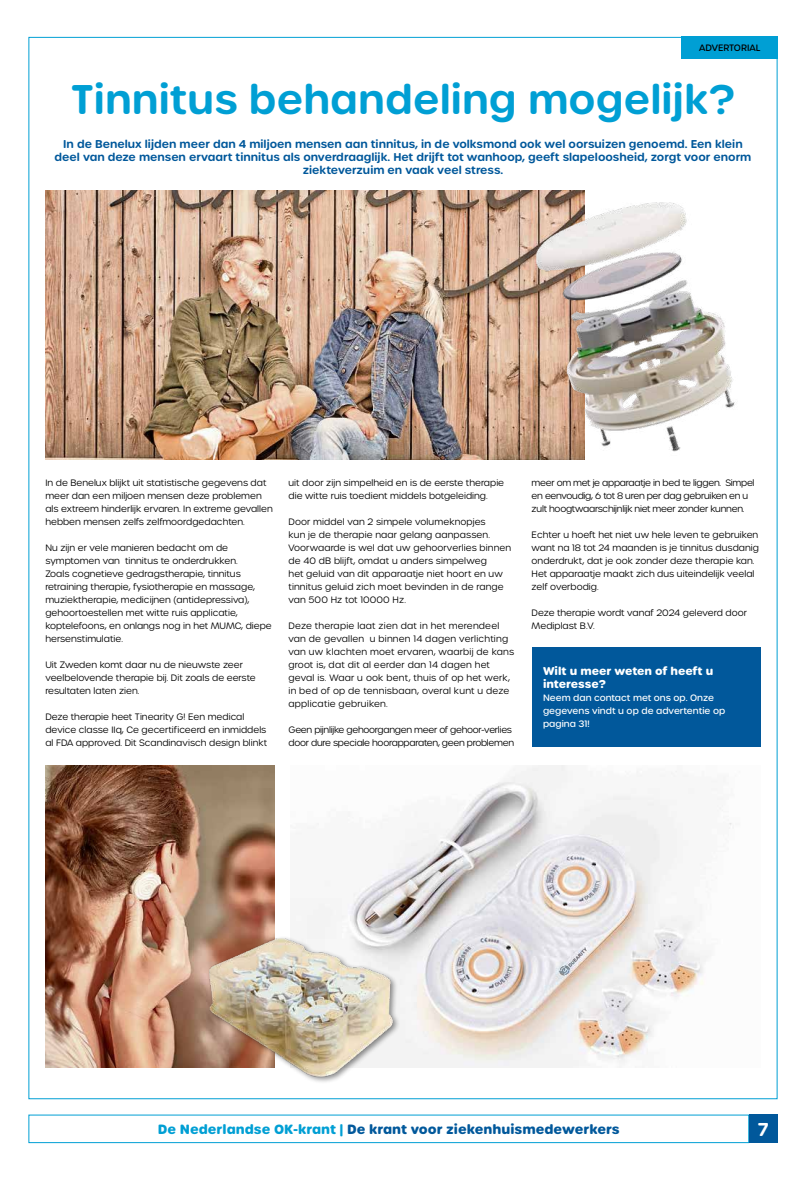
<style>
.page{position:relative;width:806px;height:1180px;background:#fff}
.page>*{position:absolute;margin:0;border:0;box-sizing:border-box;transform-origin:0 0}
.t1{font:600 40px "Urbane Rounded";color:#009fd4}
.t2{font:600 18px "Urbane Rounded";color:#fff}
.t3{font:700 13px "Urbane Rounded";color:#01589b}
.t4{font:600 11px/13px "Urbane Rounded";color:#01589b;text-align:center}
.t5{font:700 11px/13px "Urbane Rounded";color:#fff}
.t6{font:300 9px/13px "Urbane Rounded";color:#000}
.t7{font:300 9px/13px "Urbane Rounded";letter-spacing:.02em;color:#000}
.t8{font:300 9px/13px "Urbane Rounded";letter-spacing:-.03em;color:#000}
.t9{font:500 9px/13px "Urbane Rounded";color:#fff}
.t10{font:500 9px "Urbane Rounded";color:#000}
.s1{color:#009fd4}
</style>
<div class="page">
<div style="left:531px;top:647px;width:229px;height:99px;background:#01589b"></div>
<div style="left:680px;top:37px;width:97px;height:22px;background:#009fd4"></div>
<img style="left:45px;top:190px;width:358px;height:270px">
<img style="left:403px;top:179px;width:375px;height:288px">
<img style="left:313px;top:765px;width:419px;height:302px">
<img style="left:45px;top:765px;width:229px;height:302px">
<img style="left:176px;top:876px;width:252px;height:224px">
<div style="left:748px;top:1114px;width:29px;height:28px;background:#01589b"></div>
<p class="t10" style="left:698px;top:42px;width:63px">ADVERTORIAL</p>
<h1 class="t1" style="left:71px;top:72px;width:664px">Tinnitus behandeling mogelijk?</h1>
<p class="t4" style="left:54px;top:137px;width:698px">In de Benelux lijden meer dan 4 miljoen mensen aan tinnitus, in de volksmond ook wel oorsuizen genoemd. Een klein deel van deze mensen ervaart tinnitus als onverdraaglijk. Het drijft tot wanhoop, geeft slapeloosheid, zorgt voor enorm ziekteverzuim en vaak veel stress.</p>
<p class="t6" style="left:45px;top:476px;width:229px">In de Benelux blijkt uit statistische gegevens dat meer dan een miljoen mensen deze problemen als extreem hinderlijk ervaren. In extreme gevallen hebben mensen zelfs zelfmoordgedachten.</p>
<p class="t6" style="left:45px;top:541px;width:228px">Nu zijn er vele manieren bedacht om de symptomen van tinnitus te onderdrukken.<br>Zoals cognetieve gedragstherapie, tinnitus retraining therapie, fysiotherapie en massage, muziektherapie, medicijnen (antidepressiva), gehoortoestellen met witte ruis applicatie, koptelefoons, en onlangs nog in het MUMC, diepe hersenstimulatie.</p>
<p class="t6" style="left:45px;top:658px;width:212px">Uit Zweden komt daar nu de nieuwste zeer veelbelovende therapie bij. Dit zoals de eerste resultaten laten zien.</p>
<p class="t6" style="left:45px;top:710px;width:223px">Deze therapie heet Tinearity G! Een medical device classe IIq, Ce gecertificeerd en inmiddels al FDA approved. Dit Scandinavisch design blinkt</p>
<p class="t6" style="left:288px;top:476px;width:217px">uit door zijn simpelheid en is de eerste therapie die witte ruis toedient middels botgeleiding.</p>
<p class="t6" style="left:288px;top:515px;width:224px">Door middel van 2 simpele volumeknopjes<br>kun je de therapie naar gelang aanpassen.<br>Voorwaarde is wel dat uw gehoorverlies binnen de 40 dB blijft, omdat u anders simpelweg<br>het geluid van dit apparaatje niet hoort en uw tinnitus geluid zich moet bevinden in de range van 500 Hz tot 10000 Hz.</p>
<p class="t7" style="left:288px;top:619px;width:227px">Deze therapie laat zien dat in het merendeel van de gevallen u binnen 14 dagen verlichting van uw klachten moet ervaren, waarbij de kans groot is, dat dit al eerder dan 14 dagen het geval is. Waar u ook bent, thuis of op het werk, in bed of op de tennisbaan, overal kunt u deze applicatie gebruiken.</p>
<p class="t8" style="left:288px;top:723px;width:227px">Geen pijnlijke gehoorgangen meer of gehoor-verlies door dure speciale hoorapparaten, geen problemen</p>
<p class="t8" style="left:531px;top:476px;width:224px">meer om met je apparaatje in bed te liggen. Simpel en eenvoudig, 6 tot 8 uren per dag gebruiken en u zult hoogtwaarschijnlijk niet meer zonder kunnen.</p>
<p class="t6" style="left:531px;top:528px;width:229px">Echter u hoeft het niet uw hele leven te gebruiken want na 18 tot 24 maanden is je tinnitus dusdanig onderdrukt, dat je ook zonder deze therapie kan.<br>Het apparaatje maakt zich dus uiteindelijk veelal zelf overbodig.</p>
<p class="t6" style="left:531px;top:606px;width:217px">Deze therapie wordt vanaf 2024 geleverd door<br>Mediplast B.V.</p>
<p class="t5" style="left:542px;top:664px;width:172px">Wilt u meer weten of heeft u interesse?</p>
<p class="t9" style="left:542px;top:691px;width:184px">Neem dan contact met ons op. Onze gegevens vindt u op de advertentie op pagina 31!</p>
<h3 class="t3" style="left:158px;top:1119px;width:463px"><span class="s1">De Nederlandse OK-krant |</span> De krant voor ziekenhuismedewerkers</h3>
<h2 class="t2" style="left:757px;top:1116px;width:12px">7</h2>
</div>
